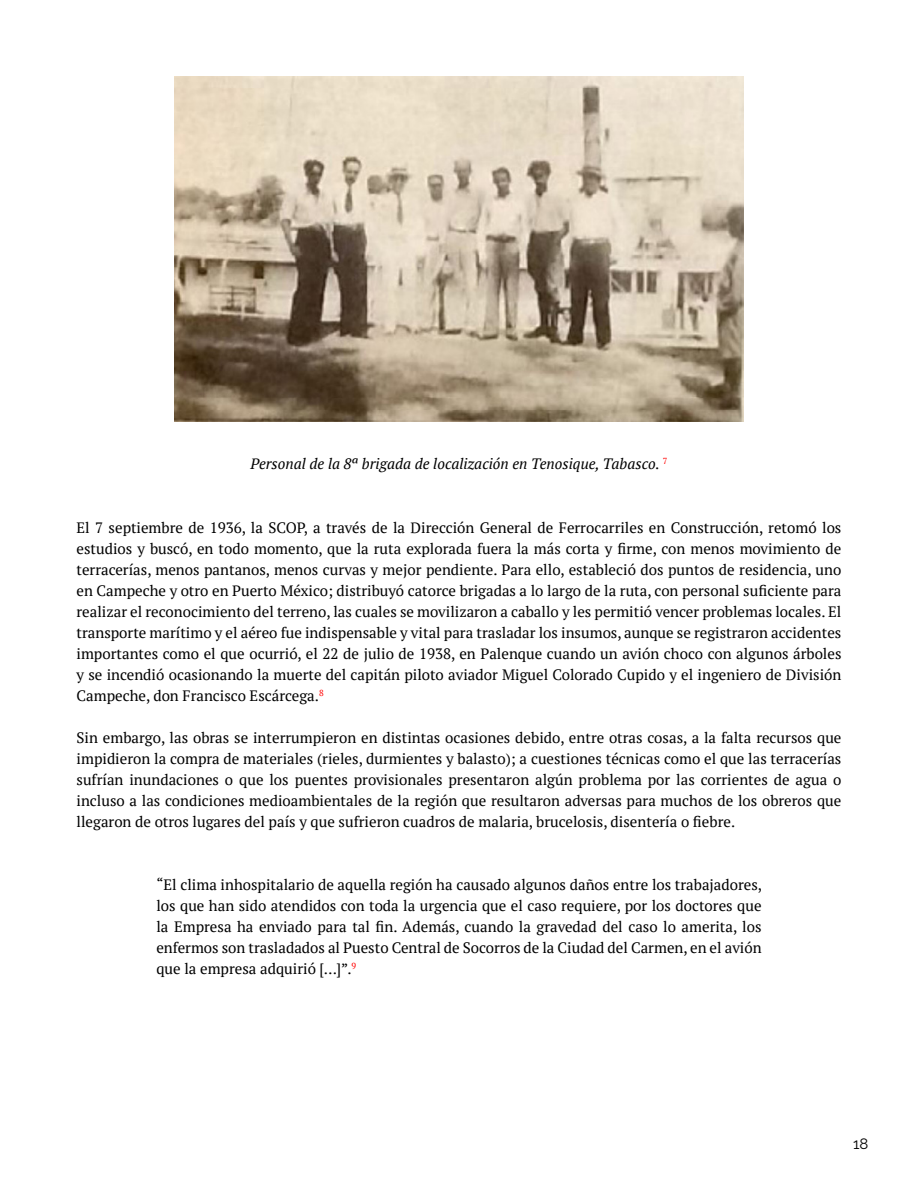
<style>
.page{position:relative;width:918px;height:1188px;background:#fff}
.page>*{position:absolute;margin:0;border:0;box-sizing:border-box;transform-origin:0 0}
.t1{font:15px/21px "PT Serif";color:#000;text-align:justify}
.t2{font:italic 15px "PT Serif";color:#000}
.t3{font:15px "Raleway";color:#000}
</style>
<div class="page">
<img style="left:174px;top:77px;width:570px;height:344px">
<p class="t2" style="left:250px;top:454px;width:419px">Personal de la 8ª brigada de localización en Tenosique, Tabasco. <sup>7</sup></p>
<p class="t1" style="left:77px;top:517px;width:766px">El 7 septiembre de 1936, la SCOP, a través de la Dirección General de Ferrocarriles en Construcción, retomó los estudios y buscó, en todo momento, que la ruta explorada fuera la más corta y firme, con menos movimiento de terracerías, menos pantanos, menos curvas y mejor pendiente. Para ello, estableció dos puntos de residencia, uno en Campeche y otro en Puerto México; distribuyó catorce brigadas a lo largo de la ruta, con personal suficiente para realizar el reconocimiento del terreno, las cuales se movilizaron a caballo y les permitió vencer problemas locales. El transporte marítimo y el aéreo fue indispensable y vital para trasladar los insumos, aunque se registraron accidentes importantes como el que ocurrió, el 22 de julio de 1938, en Palenque cuando un avión choco con algunos árboles y se incendió ocasionando la muerte del capitán piloto aviador Miguel Colorado Cupido y el ingeniero de División Campeche, don Francisco Escárcega.<sup>8</sup></p>
<p class="t1" style="left:77px;top:727px;width:766px">Sin embargo, las obras se interrumpieron en distintas ocasiones debido, entre otras cosas, a la falta recursos que impidieron la compra de materiales (rieles, durmientes y balasto); a cuestiones técnicas como el que las terracerías sufrían inundaciones o que los puentes provisionales presentaron algún problema por las corrientes de agua o incluso a las condiciones medioambientales de la región que resultaron adversas para muchos de los obreros que llegaron de otros lugares del país y que sufrieron cuadros de malaria, brucelosis, disentería o fiebre.</p>
<p class="t1" style="left:156px;top:874px;width:607px">“El clima inhospitalario de aquella región ha causado algunos daños entre los trabajadores, los que han sido atendidos con toda la urgencia que el caso requiere, por los doctores que la Empresa ha enviado para tal fin. Además, cuando la gravedad del caso lo amerita, los enfermos son trasladados al Puesto Central de Socorros de la Ciudad del Carmen, en el avión que la empresa adquirió […]”.<sup>9</sup></p>
<p class="t3" style="left:853px;top:1135px;width:17px">18</p>
</div>
